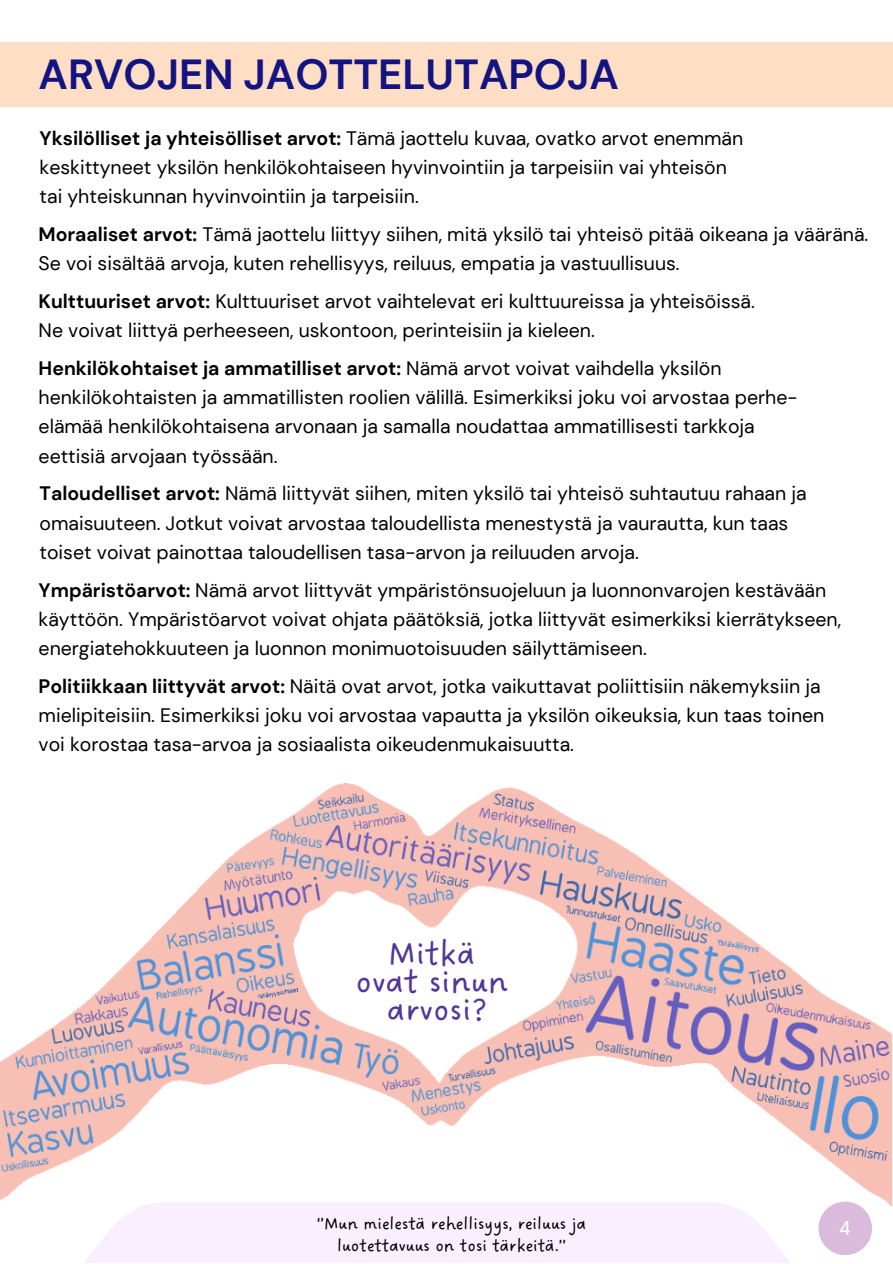
<style>
.page{position:relative;width:893px;height:1264px;background:#fff}
.page>*{position:absolute;margin:0;border:0;box-sizing:border-box;transform-origin:0 0}
.t1{font:700 42px "DM Sans";color:#131481}
.t2{font:34.95px "DO Sans Regular";color:#52369a}
.t3{font:23.4px "Ropa Sans";color:#f6ffff}
.t4{font:19.5px/29.2px "DM Sans";color:#000}
.t5{font:18px/21.3px "DO Sans Regular";color:#000;text-align:center}
.s1{font-weight:700}
</style>
<div class="page">
<div style="left:0;top:42px;width:892px;height:65px;background:#ffdec6"></div>
<div style="left:85px;top:1216px;width:704px;height:46px;background:#faefff"></div>
<div style="left:818px;top:1201px;width:53px;height:54px;background:#dabadd;border-radius:50%"></div>
<img style="left:0;top:783px;width:892px;height:433px">
<p class="t1" style="left:39px;top:47px;width:581px">ARVOJEN JAOTTELUTAPOJA</p>
<p class="t4" style="left:40px;top:123px;width:705px"><span class="s1">Yksilölliset ja yhteisölliset arvot:</span> Tämä jaottelu kuvaa, ovatko arvot enemmän keskittyneet yksilön henkilökohtaiseen hyvinvointiin ja tarpeisiin vai yhteisön</p>
<p class="t4" style="left:40px;top:182px;width:381px">tai yhteiskunnan hyvinvointiin ja tarpeisiin.</p>
<p class="t4" style="left:39px;top:219px;width:831px"><span class="s1">Moraaliset arvot:</span> Tämä jaottelu liittyy siihen, mitä yksilö tai yhteisö pitää oikeana ja vääränä.<br>Se voi sisältää arvoja, kuten rehellisyys, reiluus, empatia ja vastuullisuus.</p>
<p class="t4" style="left:39px;top:286px;width:717px"><span class="s1">Kulttuuriset arvot:</span> Kulttuuriset arvot vaihtelevat eri kulttuureissa ja yhteisöissä.</p>
<p class="t4" style="left:39px;top:316px;width:557px">Ne voivat liittyä perheeseen, uskontoon, perinteisiin ja kieleen.</p>
<p class="t4" style="left:39px;top:353px;width:760px"><span class="s1">Henkilökohtaiset ja ammatilliset arvot:</span> Nämä arvot voivat vaihdella yksilön henkilökohtaisten ja ammatillisten roolien välillä. Esimerkiksi joku voi arvostaa perhe&shy;elämää henkilökohtaisena arvonaan ja samalla noudattaa ammatillisesti tarkkoja eettisiä arvojaan työssään.</p>
<p class="t4" style="left:40px;top:479px;width:768px"><span class="s1">Taloudelliset arvot:</span> Nämä liittyvät siihen, miten yksilö tai yhteisö suhtautuu rahaan ja omaisuuteen. Jotkut voivat arvostaa taloudellista menestystä ja vaurautta, kun taas toiset voivat painottaa taloudellisen tasa-arvon ja reiluuden arvoja.</p>
<p class="t4" style="left:39px;top:575px;width:804px"><span class="s1">Ympäristöarvot:</span> Nämä arvot liittyvät ympäristönsuojeluun ja luonnonvarojen kestävään käyttöön. Ympäristöarvot voivat ohjata päätöksiä, jotka liittyvät esimerkiksi kierrätykseen,</p>
<p class="t4" style="left:39px;top:634px;width:609px">energiatehokkuuteen ja luonnon monimuotoisuuden säilyttämiseen.</p>
<p class="t4" style="left:39px;top:671px;width:787px"><span class="s1">Politiikkaan liittyvät arvot:</span> Näitä ovat arvot, jotka vaikuttavat poliittisiin näkemyksiin ja mielipiteisiin. Esimerkiksi joku voi arvostaa vapautta ja yksilön oikeuksia, kun taas toinen voi korostaa tasa-arvoa ja sosiaalista oikeudenmukaisuutta.</p>
<p class="t2" style="left:388px;top:933px;width:89px">Mitkä</p>
<p class="t2" style="left:355px;top:961px;width:154px">ovat sinun</p>
<p class="t2" style="left:387px;top:989px;width:102px">arvosi?</p>
<p class="t5" style="left:317px;top:1213px;width:270px">‘’Mun mielestä rehellisyys, reiluus ja luotettavuus on tosi tärkeitä.’’</p>
<p class="t3" style="left:840px;top:1215px;width:11px">4</p>
</div>
